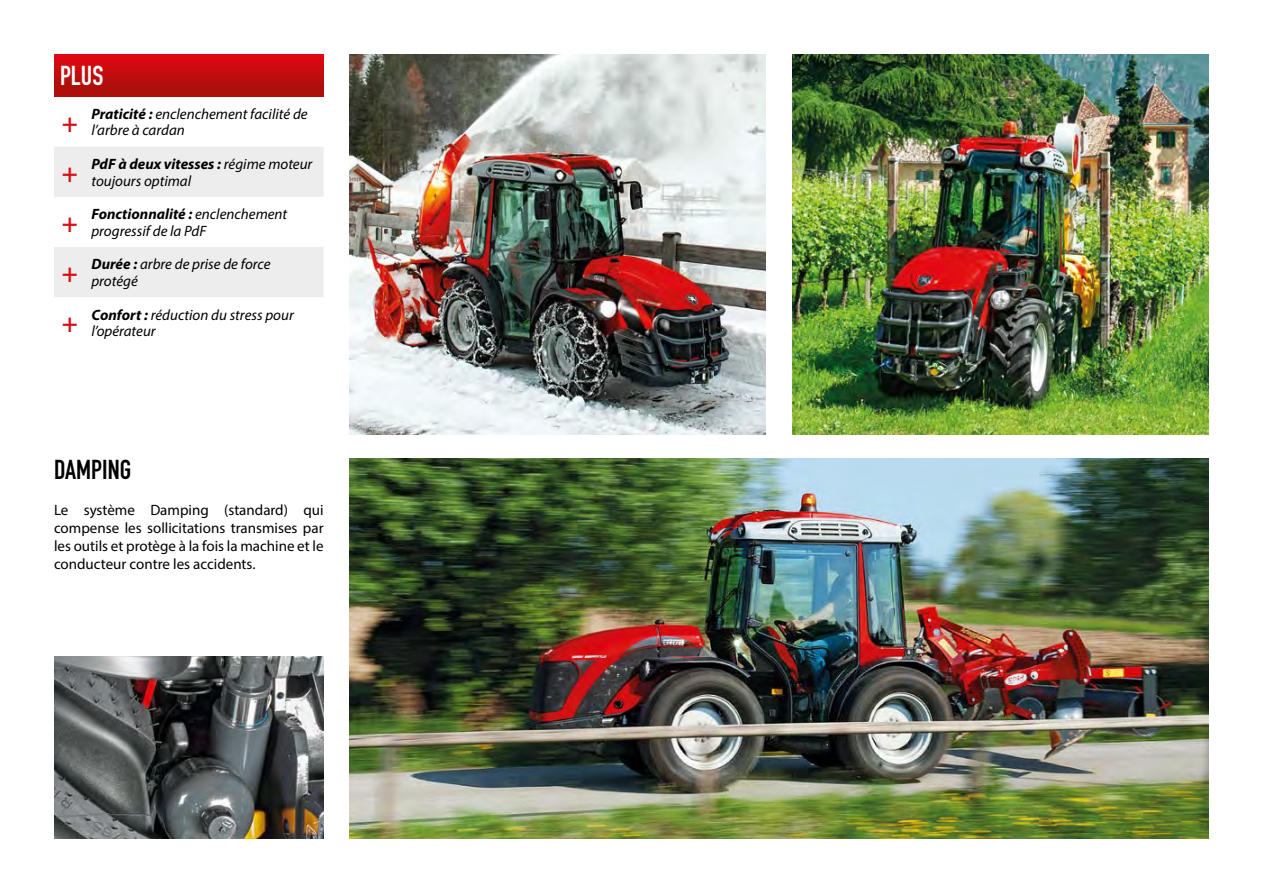
<style>
.page{position:relative;width:1263px;height:893px;background:#fff}
.page>*{position:absolute;margin:0;border:0;box-sizing:border-box;transform-origin:0 0}
.t1{font:27px "DIN Engschrift";color:#000}
.t2{font:700 condensed 27px/50.1px "Myriad Pro";color:#d80f15;text-align:justify}
.t3{font:27px "DIN Engschrift";color:#fff}
.t4{font:italic 15px/16.5px "Myriad Pro";color:#000}
.t5{font:15px/18px "Myriad Pro";color:#000;text-align:justify}
.s1{font-weight:700}
</style>
<div class="page">
<img style="left:349px;top:54px;width:417px;height:381px">
<img style="left:54px;top:657px;width:270px;height:182px">
<img style="left:349px;top:458px;width:860px;height:381px">
<div style="left:54px;top:54px;width:270px;height:43px;background:linear-gradient(to bottom,#e10813,#a31108)"></div>
<div style="left:54px;top:147px;width:270px;height:50px;background:#ededed"></div>
<div style="left:54px;top:247px;width:270px;height:50px;background:#ededed"></div>
<img style="left:792px;top:54px;width:417px;height:381px">
<h1 class="t3" style="left:60px;top:60px;width:45px">PLUS</h1>
<h1 class="t2" style="left:62px;top:97px;width:18px">+ + + + +</h1>
<p class="t4" style="left:91px;top:105px;width:218px"><span class="s1">Praticité :</span> enclenchement facilité de l’arbre à cardan</p>
<p class="t4" style="left:91px;top:156px;width:222px"><span class="s1">PdF à deux vitesses :</span> régime moteur toujours optimal</p>
<p class="t4" style="left:91px;top:206px;width:197px"><span class="s1">Fonctionnalité :</span> enclenchement progressif de la PdF</p>
<p class="t4" style="left:91px;top:256px;width:181px"><span class="s1">Durée :</span> arbre de prise de force protégé</p>
<p class="t4" style="left:91px;top:306px;width:204px"><span class="s1">Confort :</span> réduction du stress pour l’opérateur</p>
<h1 class="t1" style="left:54px;top:453px;width:79px">DAMPING</h1>
<p class="t5" style="left:54px;top:500px;width:271px">Le système Damping (standard) qui compense les sollicitations transmises par les outils et protège à la fois la machine et le conducteur contre les accidents.</p>
</div>
